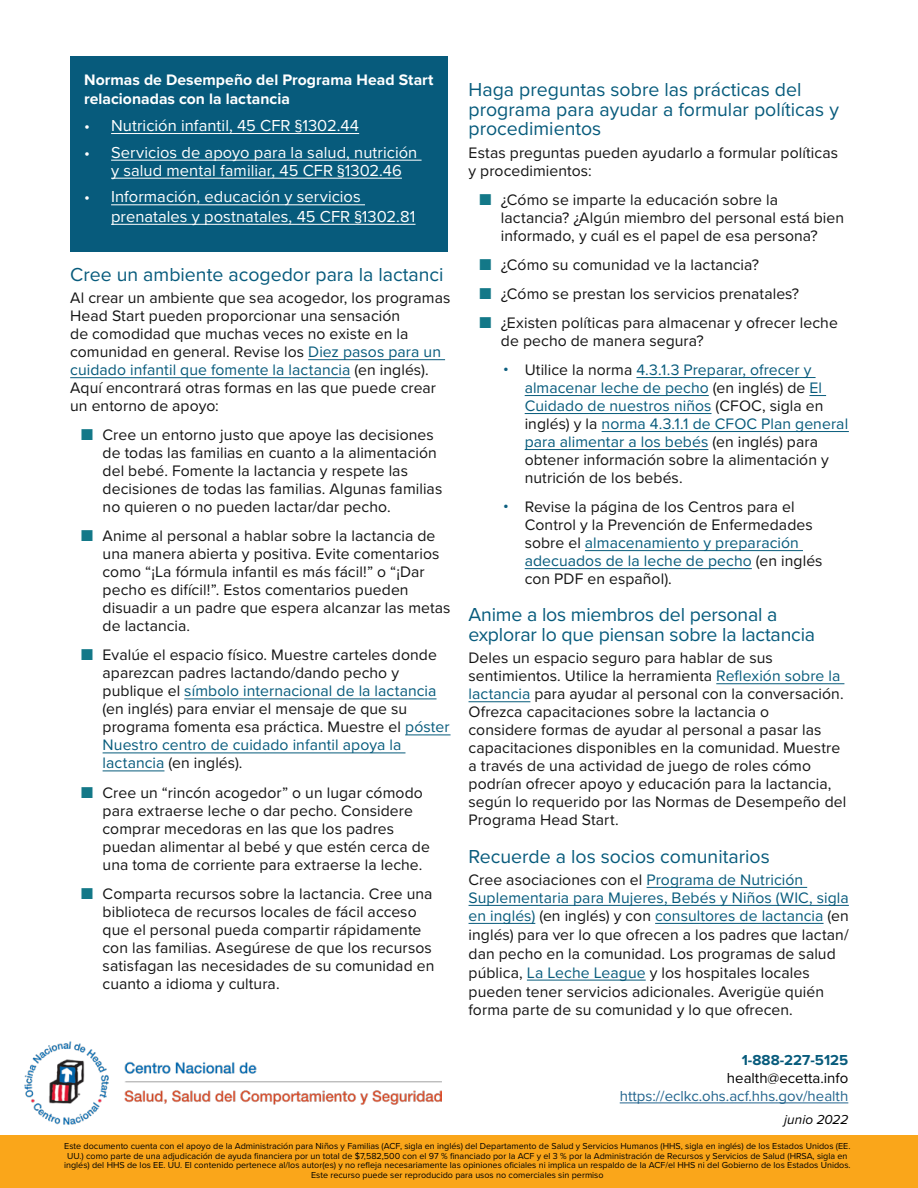
<style>
.page{position:relative;width:918px;height:1188px;background:#fff}
.page>*{position:absolute;margin:0;border:0;box-sizing:border-box;transform-origin:0 0}
.t1{font:19.5px/19.5px "Proxima Nova";color:#075b7c}
.t2{font:16.5px/18px "Proxima Nova";letter-spacing:.005em;color:#fff}
.t3{font:15.75px/18px "Proxima Nova";letter-spacing:.005em;color:#141414}
.t4{font:700 15.75px/19.5px "Proxima Nova";color:#fff}
.t5{font:15px/18px "Proxima Nova";color:#23658e;text-align:right}
.t6{font:italic 13.5px "Proxima Nova";letter-spacing:.005em;color:#000}
.t7{font:9px/9.8px "Proxima Nova";color:#000;text-align:center}
.s1{color:#137888}
.s2{font-family:"Helvetica Neue";color:#0c5e7f}
.s3{color:#075b7c}
.s4{font-weight:700;color:#075b7c}
.s5{color:#000}
</style>
<div class="page">
<div style="left:70px;top:56px;width:377px;height:196px;background:#075b7c"></div>
<div style="left:0;top:1135px;width:918px;height:53px;background:#faa61a"></div>
<hr style="left:620px;top:1102px;width:228px;height:1px;background:#23658e">
<hr style="left:308px;top:359px;width:137px;height:1px;background:#075b7c">
<hr style="left:70px;top:377px;width:281px;height:1px;background:#075b7c">
<hr style="left:184px;top:698px;width:253px;height:1px;background:#075b7c">
<hr style="left:405px;top:734px;width:46px;height:1px;background:#075b7c">
<hr style="left:103px;top:752px;width:302px;height:1px;background:#075b7c">
<hr style="left:103px;top:770px;width:61px;height:1px;background:#075b7c">
<hr style="left:636px;top:377px;width:180px;height:1px;background:#075b7c">
<hr style="left:525px;top:395px;width:184px;height:1px;background:#075b7c">
<svg style="left:809px;top:395px;width:17px;height:1px"></svg>
<hr style="left:525px;top:413px;width:187px;height:1px;background:#075b7c">
<hr style="left:602px;top:431px;width:247px;height:1px;background:#075b7c">
<hr style="left:525px;top:449px;width:183px;height:1px;background:#075b7c">
<hr style="left:585px;top:550px;width:218px;height:1px;background:#075b7c">
<hr style="left:525px;top:568px;width:227px;height:1px;background:#075b7c">
<hr style="left:716px;top:683px;width:128px;height:1px;background:#075b7c">
<hr style="left:469px;top:701px;width:61px;height:1px;background:#075b7c">
<hr style="left:647px;top:887px;width:160px;height:1px;background:#075b7c">
<hr style="left:469px;top:905px;width:380px;height:1px;background:#075b7c">
<hr style="left:469px;top:923px;width:66px;height:1px;background:#075b7c">
<hr style="left:655px;top:923px;width:169px;height:1px;background:#075b7c">
<hr style="left:527px;top:980px;width:119px;height:1px;background:#075b7c">
<hr style="left:111px;top:133px;width:248px;height:1px;background:#fff">
<hr style="left:111px;top:160px;width:311px;height:1px;background:#fff">
<hr style="left:111px;top:178px;width:291px;height:1px;background:#fff">
<hr style="left:111px;top:204px;width:254px;height:1px;background:#fff">
<hr style="left:111px;top:224px;width:305px;height:1px;background:#fff">
<img style="left:25px;top:1041px;width:416px;height:83px">
<h3 class="t4" style="left:84px;top:69px;width:351px">Normas de Desempeño del Programa Head Start relacionadas con la lactancia</h3>
<p class="t2" style="left:84px;top:116px;width:277px">• Nutrición infantil, 45 CFR §1302.44</p>
<p class="t2" style="left:111px;top:142px;width:308px;text-indent:-27px">• Servicios de apoyo para la salud, nutrición y salud mental familiar, 45 CFR §1302.46</p>
<p class="t2" style="left:111px;top:186px;width:306px;line-height:19.5px;text-indent:-27px">• Información, educación y servicios prenatales y postnatales, 45 CFR §1302.81</p>
<h3 class="t1" style="left:469px;top:79px;width:372px">Haga preguntas sobre las prácticas del programa para ayudar a formular políticas y procedimientos</h3>
<p class="t3" style="left:469px;top:143px;width:371px">Estas preguntas pueden ayudarlo a formular políticas y procedimientos:</p>
<p class="t3" style="left:501px;top:190px;width:345px;text-indent:-22px"><span class="s1">■</span> ¿Cómo se imparte la educación sobre la lactancia? ¿Algún miembro del personal está bien informado, y cuál es el papel de esa persona?</p>
<p class="t3" style="left:479px;top:255px;width:281px"><span class="s1">■</span> ¿Cómo su comunidad ve la lactancia?</p>
<p class="t3" style="left:479px;top:284px;width:321px"><span class="s1">■</span> ¿Cómo se prestan los servicios prenatales?</p>
<p class="t3" style="left:501px;top:313px;width:338px;text-indent:-22px"><span class="s1">■</span> ¿Existen políticas para almacenar y ofrecer leche de pecho de manera segura?</p>
<p class="t3" style="left:525px;top:360px;width:325px;text-indent:-22px"><span class="s2">•</span> Utilice la norma <span class="s3">4.3.1.3 Preparar, ofrecer y almacenar leche de pecho</span> (en inglés) de <span class="s3">El Cuidado de nuestros niños</span> (CFOC, sigla en inglés) y la <span class="s3">norma 4.3.1.1 de CFOC Plan general para alimentar a los bebés</span> (en inglés) para obtener información sobre la alimentación y nutrición de los bebés.</p>
<p class="t3" style="left:525px;top:497px;width:299px;text-indent:-22px"><span class="s2">•</span> Revise la página de los Centros para el Control y la Prevención de Enfermedades sobre el <span class="s3">almacenamiento y preparación adecuados de la leche de pecho</span> (en inglés con PDF en español).</p>
<h3 class="t1" style="left:469px;top:604px;width:348px">Anime a los miembros del personal a explorar lo que piensan sobre la lactancia</h3>
<p class="t3" style="left:469px;top:648px;width:379px">Deles un espacio seguro para hablar de sus sentimientos. Utilice la herramienta <span class="s3">Reflexión sobre la lactancia</span> para ayudar al personal con la conversación.<br>Ofrezca capacitaciones sobre la lactancia o<br>considere formas de ayudar al personal a pasar las capacitaciones disponibles en la comunidad. Muestre a través de una actividad de juego de roles cómo podrían ofrecer apoyo y educación para la lactancia, según lo requerido por las Normas de Desempeño del Programa Head Start.</p>
<h3 class="t1" style="left:469px;top:846px;width:303px">Recuerde a los socios comunitarios</h3>
<p class="t3" style="left:469px;top:870px;width:382px;line-height:18.6px">Cree asociaciones con el <span class="s3">Programa de Nutrición Suplementaria para Mujeres, Bebés y Niños (WIC, sigla en inglés)</span> (en inglés) y con <span class="s3">consultores de lactancia</span> (en inglés) para ver lo que ofrecen a los padres que lactan/ dan pecho en la comunidad. Los programas de salud pública, <span class="s3">La Leche League</span> y los hospitales locales pueden tener servicios adicionales. Averigüe quién forma parte de su comunidad y lo que ofrecen.</p>
<p class="t5" style="left:620px;top:1050px;width:230px"><span class="s4">1-888-227-5125 </span><span class="s5">health@ecetta.info </span>https://eclkc.ohs.acf.hhs.gov/health</p>
<p class="t6" style="left:784px;top:1109px;width:66px">junio 2022</p>
<p class="t7" style="left:64px;top:1141px;width:788px">Este documento cuenta con el apoyo de la Administración para Niños y Familias (ACF, sigla en inglés) del Departamento de Salud y Servicios Humanos (HHS, sigla en inglés) de los Estados Unidos (EE.<br>UU.) como parte de una adjudicación de ayuda financiera por un total de $7,582,500 con el 97 % financiado por la ACF y el 3 % por la Administración de Recursos y Servicios de Salud (HRSA, sigla en inglés) del HHS de los EE. UU. El contenido pertenece al/los autor(es) y no refleja necesariamente las opiniones oficiales ni implica un respaldo de la ACF/el HHS ni del Gobierno de los Estados Unidos.<br>Este recurso puede ser reproducido para usos no comerciales sin permiso</p>
<h3 class="t1" style="left:70px;top:264px;width:375px">Cree un ambiente acogedor para la lactanci</h3>
<p class="t3" style="left:70px;top:288px;width:382px">Al crear un ambiente que sea acogedor, los programas Head Start pueden proporcionar una sensación<br>de comodidad que muchas veces no existe en la comunidad en general. Revise los <span class="s3">Diez pasos para un cuidado infantil que fomente la lactancia</span> (en inglés).<br>Aquí encontrará otras formas en las que puede crear un entorno de apoyo:</p>
<p class="t3" style="left:103px;top:425px;width:341px;text-indent:-22px"><span class="s1">■</span> Cree un entorno justo que apoye las decisiones de todas las familias en cuanto a la alimentación del bebé. Fomente la lactancia y respete las decisiones de todas las familias. Algunas familias no quieren o no pueden lactar/dar pecho.</p>
<p class="t3" style="left:103px;top:526px;width:349px;text-indent:-22px"><span class="s1">■</span> Anime al personal a hablar sobre la lactancia de una manera abierta y positiva. Evite comentarios como “¡La fórmula infantil es más fácil!” o “¡Dar pecho es difícil!”. Estos comentarios pueden disuadir a un padre que espera alcanzar las metas de lactancia.</p>
<p class="t3" style="left:103px;top:645px;width:349px;text-indent:-22px"><span class="s1">■</span> Evalúe el espacio físico. Muestre carteles donde aparezcan padres lactando/dando pecho y publique el <span class="s3">símbolo internacional de la lactancia </span>(en inglés) para enviar el mensaje de que su programa fomenta esa práctica. Muestre el <span class="s3">póster Nuestro centro de cuidado infantil apoya la lactancia</span> (en inglés).</p>
<p class="t3" style="left:103px;top:783px;width:329px;text-indent:-22px"><span class="s1">■</span> Cree un “rincón acogedor” o un lugar cómodo para extraerse leche o dar pecho. Considere comprar mecedoras en las que los padres puedan alimentar al bebé y que estén cerca de una toma de corriente para extraerse la leche.</p>
<p class="t3" style="left:103px;top:884px;width:333px;text-indent:-22px"><span class="s1">■</span> Comparta recursos sobre la lactancia. Cree una biblioteca de recursos locales de fácil acceso que el personal pueda compartir rápidamente con las familias. Asegúrese de que los recursos satisfagan las necesidades de su comunidad en cuanto a idioma y cultura.</p>
</div>
